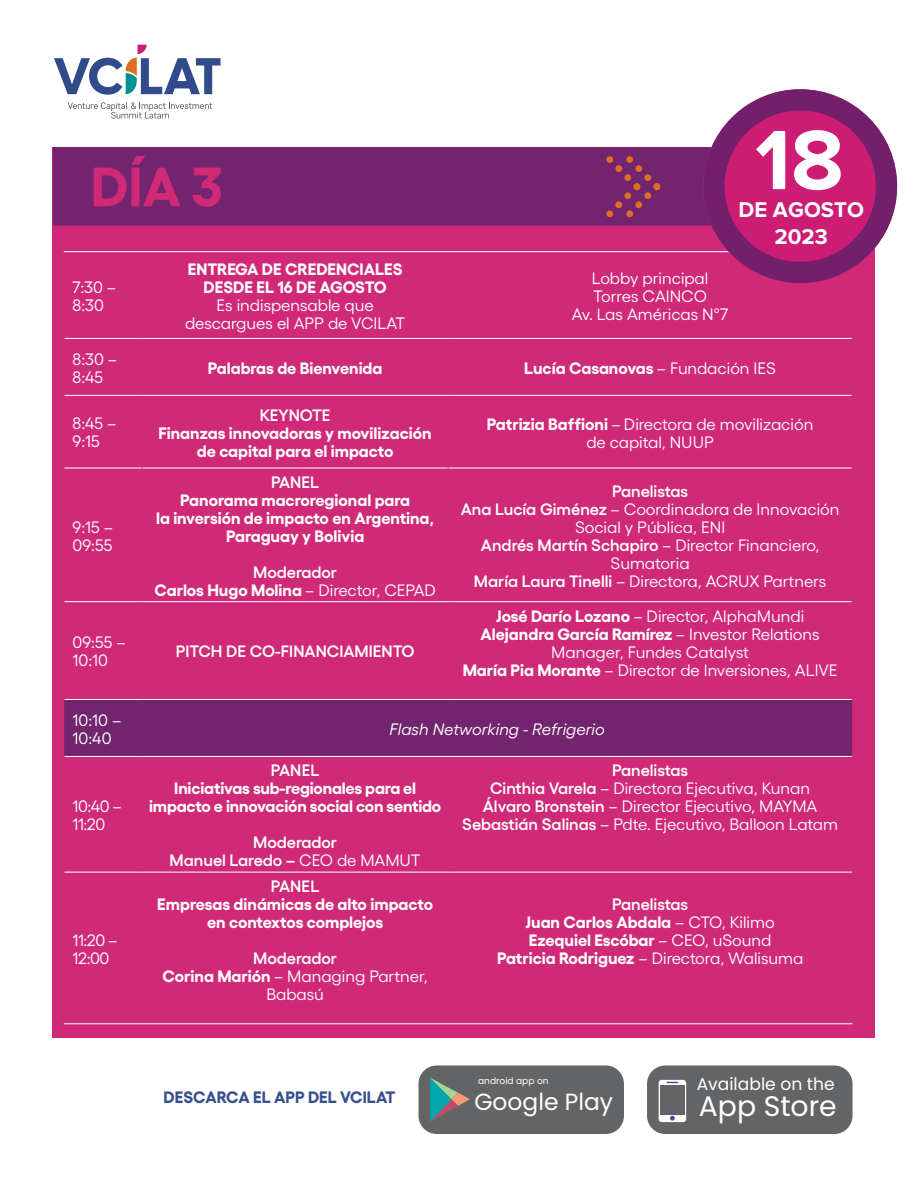
<style>
.page{position:relative;width:918px;height:1188px;background:#fff}
.page>*{position:absolute;margin:0;border:0;box-sizing:border-box;transform-origin:0 0}
.t1{font:700 87.3px "Proxima Nova";color:#fff}
.t2{font:700 55.35px "Gellix";color:#cf2978}
.t3{font:28.2px "Poppins";color:#fff}
.t4{font:23.4px "Poppins";color:#fff}
.t5{font:700 22.2px/26.5px "Proxima Nova";color:#fff;text-align:center}
.t6{font:17.1px "Poppins";color:#fff}
.t7{font:16.5px/18px "Gellix";color:#fff}
.t8{font:700 16.5px/18px "Gellix";color:#fff;text-align:center}
.t9{font:600 16.5px/18px "Gellix";color:#fff;text-align:center}
.t10{font:italic 16.5px "Gellix";color:#fff}
.t11{font:700 16.5px "Gellix";color:#384f8f}
.t12{font:600 16.5px "Gellix";letter-spacing:-.02em;color:#fff}
.t13{font:9.15px "Poppins";color:#fff}
.s1{font-weight:400}
.s2{font-weight:700}
.s3{font-weight:600}
</style>
<div class="page">
<div style="left:53px;top:147px;width:822px;height:890px;background:#cf2978"></div>
<div style="left:53px;top:147px;width:650px;height:79px;background:#73246e"></div>
<svg style="left:606px;top:156px;width:55px;height:62px;background:#822f62"></svg>
<svg style="left:54px;top:45px;width:167px;height:50px"></svg>
<svg style="left:68px;top:102px;width:144px;height:17px"></svg>
<div style="left:64px;top:699px;width:788px;height:57px;background:#73246e"></div>
<hr style="left:65px;top:468px;width:77px;height:1px;background:#fff">
<hr style="left:143px;top:468px;width:305px;height:1px;background:#fff">
<hr style="left:449px;top:468px;width:403px;height:1px;background:#fff">
<hr style="left:64px;top:251px;width:78px;height:1px;background:#fff">
<hr style="left:142px;top:251px;width:306px;height:1px;background:#fff">
<hr style="left:448px;top:251px;width:405px;height:1px;background:#fff">
<hr style="left:65px;top:338px;width:77px;height:1px;background:#fff">
<hr style="left:142px;top:338px;width:306px;height:1px;background:#fff">
<hr style="left:448px;top:338px;width:404px;height:1px;background:#fff">
<hr style="left:65px;top:395px;width:77px;height:1px;background:#fff">
<hr style="left:142px;top:395px;width:306px;height:1px;background:#fff">
<hr style="left:448px;top:395px;width:404px;height:1px;background:#fff">
<hr style="left:65px;top:601px;width:77px;height:1px;background:#fff">
<hr style="left:142px;top:601px;width:306px;height:1px;background:#fff">
<hr style="left:448px;top:601px;width:404px;height:1px;background:#fff">
<hr style="left:65px;top:699px;width:77px;height:1px;background:#fff">
<hr style="left:142px;top:699px;width:306px;height:1px;background:#fff">
<hr style="left:448px;top:699px;width:404px;height:1px;background:#fff">
<hr style="left:65px;top:756px;width:77px;height:1px;background:#fff">
<hr style="left:142px;top:756px;width:306px;height:1px;background:#fff">
<hr style="left:448px;top:756px;width:404px;height:1px;background:#fff">
<hr style="left:65px;top:872px;width:77px;height:1px;background:#fff">
<hr style="left:142px;top:872px;width:306px;height:1px;background:#fff">
<hr style="left:448px;top:872px;width:404px;height:1px;background:#fff">
<hr style="left:64px;top:1023px;width:78px;height:1px;background:#fff">
<hr style="left:142px;top:1023px;width:306px;height:1px;background:#fff">
<hr style="left:448px;top:1023px;width:405px;height:1px;background:#fff">
<div style="left:647px;top:1066px;width:206px;height:68px;background:#636466;border-radius:18px"></div>
<svg style="left:659px;top:1080px;width:27px;height:42px"></svg>
<div style="left:660px;top:1085px;width:25px;height:30px;background:#636466"></div>
<svg style="left:670px;top:1116px;width:5px;height:5px"></svg>
<div style="left:419px;top:1066px;width:205px;height:68px;background:#636466;border-radius:18px"></div>
<svg style="left:430px;top:1078px;width:40px;height:44px"></svg>
<svg style="left:703px;top:89px;width:194px;height:194px"></svg>
<div style="left:725px;top:111px;width:151px;height:151px;background:#cc1c73;border-radius:50%"></div>
<h2 class="t2" style="left:91px;top:142px;width:133px">DÍA 3</h2>
<p class="t7" style="left:73px;top:276px;width:45px">7:30 –<br>8:30</p>
<p class="t8" style="left:188px;top:258px;width:216px">ENTREGA DE CREDENCIALES<br>DESDE EL 16 DE AGOSTO</p>
<p class="t7" style="left:185px;top:295px;width:222px;text-align:center">Es indispensable que descargues el APP de VCILAT</p>
<p class="t7" style="left:572px;top:267px;width:158px;text-align:center">Lobby principal<br>Torres CAINCO<br>Av. Las Américas N°7</p>
<h1 class="t1" style="left:755px;top:110px;width:90px">18</h1>
<h3 class="t5" style="left:738px;top:197px;width:127px">DE AGOSTO<br>2023</h3>
<p class="t7" style="left:73px;top:348px;width:46px">8:30 –<br>8:45</p>
<p class="t8" style="left:208px;top:357px;width:176px">Palabras de Bienvenida</p>
<p class="t8" style="left:524px;top:357px;width:253px">Lucía Casanovas <span class="s1">– Fundación IES</span></p>
<p class="t7" style="left:73px;top:413px;width:45px">8:45 –<br>9:15</p>
<p class="t12" style="left:260px;top:402px;width:72px">KEYNOTE</p>
<p class="t8" style="left:159px;top:422px;width:275px">Finanzas innovadoras y movilización de capital para el impacto</p>
<p class="t7" style="left:487px;top:413px;width:328px;text-align:center"><span class="s2">Patrizia Baffioni</span> – Directora de movilización de capital, NUUP</p>
<p class="t7" style="left:73px;top:516px;width:42px">9:15 –<br>09:55</p>
<p class="t9" style="left:271px;top:471px;width:49px">PANEL</p>
<p class="t8" style="left:156px;top:489px;width:280px">Panorama macroregional para<br>la inversión de impacto en Argentina,<br>Paraguay y Bolivia</p>
<p class="t8" style="left:154px;top:561px;width:283px"><span class="s3">Moderador<br></span>Carlos Hugo Molina <span class="s1">– Director, CEPAD</span></p>
<p class="t7" style="left:73px;top:632px;width:55px">09:55 –<br>10:10</p>
<p class="t9" style="left:176px;top:641px;width:240px">PITCH DE CO-FINANCIAMIENTO</p>
<p class="t7" style="left:461px;top:480px;width:380px;text-align:center"><span class="s3">Panelistas<br>Ana Lucía Giménez</span> – Coordinadora de Innovación<br>Social y Pública, ENI<br><span class="s3">Andrés Martín Schapiro</span> – Director Financiero,<br>Sumatoria<br><span class="s3">María Laura Tinelli</span> – Directora, ACRUX Partners</p>
<p class="t7" style="left:463px;top:605px;width:376px;text-align:center"><span class="s2">José Darío Lozano</span> – Director, AlphaMundi <span class="s2">Alejandra García Ramírez</span> – Investor Relations Manager, Fundes Catalyst<br><span class="s2">María Pia Morante</span> – Director de Inversiones, ALIVE</p>
<p class="t7" style="left:73px;top:709px;width:50px">10:10 –<br>10:40</p>
<p class="t10" style="left:390px;top:716px;width:217px">Flash Networking - Refrigerio</p>
<p class="t7" style="left:73px;top:796px;width:51px">10:40 –<br>11:20</p>
<p class="t7" style="left:73px;top:929px;width:46px">11:20 –<br>12:00</p>
<p class="t9" style="left:271px;top:760px;width:50px">PANEL</p>
<p class="t8" style="left:149px;top:778px;width:294px">Iniciativas sub-regionales para el impacto e innovación social con sentido</p>
<p class="t9" style="left:170px;top:832px;width:253px">Moderador<br>Manuel Laredo – <span class="s1">CEO de MAMUT</span></p>
<p class="t9" style="left:271px;top:875px;width:50px">PANEL</p>
<p class="t8" style="left:157px;top:893px;width:277px">Empresas dinámicas de alto impacto en contextos complejos</p>
<p class="t7" style="left:162px;top:947px;width:267px;text-align:center"><span class="s3">Moderador<br></span><span class="s2">Corina Marión</span> – Managing Partner,<br>Babasú</p>
<p class="t7" style="left:462px;top:760px;width:377px;text-align:center"><span class="s3">Panelistas<br>Cinthia Varela</span> – Directora Ejecutiva, Kunan<br><span class="s3">Álvaro Bronstein</span> – Director Ejecutivo, MAYMA <span class="s3">Sebastián Salinas</span> – Pdte. Ejecutivo, Balloon Latam</p>
<p class="t8" style="left:497px;top:893px;width:308px"><span class="s3">Panelistas<br></span>Juan Carlos Abdala <span class="s1">– CTO, Kilimo<br></span>Ezequiel Escóbar <span class="s1">– CEO, uSound<br></span>Patricia Rodriguez <span class="s1">– Directora, Walisuma</span></p>
<p class="t11" style="left:164px;top:1084px;width:233px">DESCARCA EL APP DEL VCILAT</p>
<p class="t13" style="left:478px;top:1076px;width:72px">android app on</p>
<h3 class="t4" style="left:474px;top:1088px;width:140px">Google Play</h3>
<p class="t6" style="left:697px;top:1075px;width:139px">Available on the</p>
<h3 class="t3" style="left:699px;top:1090px;width:139px">App Store</h3>
</div>
